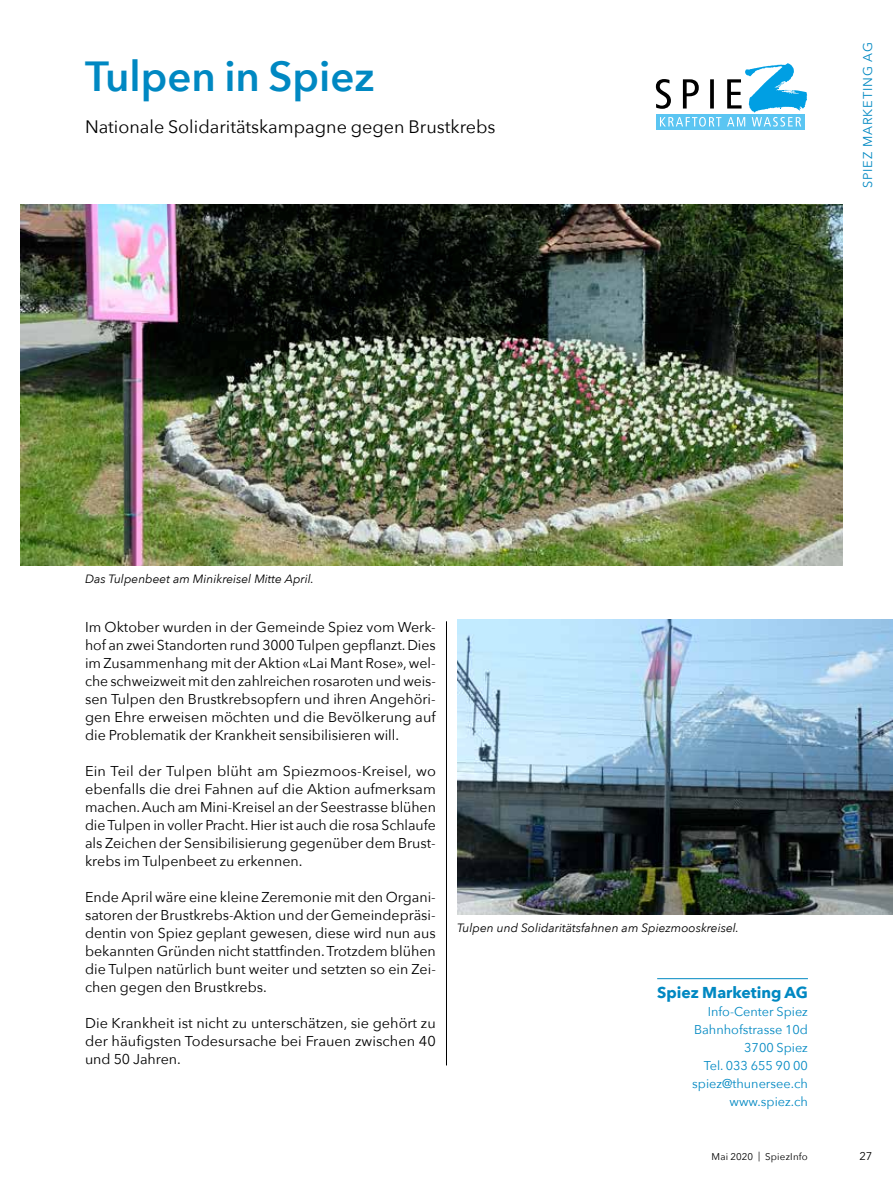
<style>
.page{position:relative;width:893px;height:1191px;background:#fff}
.page>*{position:absolute;margin:0;border:0;box-sizing:border-box;transform-origin:0 0}
.t1{font:600 42px "Avenir Next";color:#0088c2}
.t2{font:18px "Avenir Next";color:#000}
.t3{font:700 15.75px "Avenir Next";color:#0088c2}
.t4{font:14.25px/18px "Avenir Next";color:#000;text-align:justify}
.t5{font:12.75px/18px "Avenir Next";color:#0088c2;text-align:right}
.t6{font:12.75px "Avenir Next";letter-spacing:.07em;color:#0088c2}
.t7{font:italic 12px "Avenir Next";color:#000}
.t8{font:11.25px "Avenir Next";color:#000}
.t9{font:9.75px "Avenir Next";letter-spacing:.02em;color:#000}
</style>
<div class="page">
<hr style="left:446px;top:621px;width:1px;height:444px;background:#000">
<img style="left:21px;top:205px;width:821px;height:360px">
<div style="left:656px;top:114px;width:148px;height:15px;background:#5bc5f2"></div>
<svg style="left:656px;top:63px;width:151px;height:64px"></svg>
<hr style="left:657px;top:978px;width:151px;height:1px;background:#0088c2">
<img style="left:457px;top:619px;width:436px;height:295px">
<h1 class="t1" style="left:85px;top:40px;width:291px">Tulpen in Spiez</h1>
<p class="t2" style="left:85px;top:111px;width:412px">Nationale Solidaritätskampagne gegen Brustkrebs</p>
<p class="t6" style="left:857px;top:188px;width:147px;rotate:-90deg">SPIEZ MARKETING AG</p>
<p class="t7" style="left:85px;top:569px;width:230px">Das Tulpenbeet am Minikreisel Mitte April.</p>
<p class="t4" style="left:85px;top:617px;width:352px">Im Oktober wurden in der Gemeinde Spiez vom Werk&shy;hof an zwei Standorten rund 3000 Tulpen gepflanzt. Dies im Zusammenhang mit der Aktion «Lai Mant Rose», wel&shy;che schweizweit mit den zahlreichen rosaroten und weis&shy;sen Tulpen den Brustkrebsopfern und ihren Angehöri&shy;gen Ehre erweisen möchten und die Bevölkerung auf die Problematik der Krankheit sensibilisieren will.</p>
<p class="t4" style="left:85px;top:761px;width:352px">Ein Teil der Tulpen blüht am Spiezmoos-Kreisel, wo ebenfalls die drei Fahnen auf die Aktion aufmerksam machen. Auch am Mini-Kreisel an der Seestrasse blühen die Tulpen in voller Pracht. Hier ist auch die rosa Schlaufe als Zeichen der Sensibilisierung gegenüber dem Brust&shy;krebs im Tulpenbeet zu erkennen.</p>
<p class="t4" style="left:85px;top:887px;width:352px">Ende April wäre eine kleine Zeremonie mit den Organi&shy;satoren der Brustkrebs-Aktion und der Gemeindepräsi&shy;dentin von Spiez geplant gewesen, diese wird nun aus bekannten Gründen nicht stattfinden. Trotzdem blühen die Tulpen natürlich bunt weiter und setzten so ein Zei&shy;chen gegen den Brustkrebs.</p>
<p class="t4" style="left:85px;top:1013px;width:352px">Die Krankheit ist nicht zu unterschätzen, sie gehört zu der häufigsten Todesursache bei Frauen zwischen 40 und 50 Jahren.</p>
<p class="t7" style="left:457px;top:917px;width:283px">Tulpen und Solidaritätsfahnen am Spiezmooskreisel.</p>
<p class="t3" style="left:657px;top:979px;width:152px">Spiez Marketing AG</p>
<p class="t5" style="left:692px;top:1002px;width:117px">Info-Center Spiez<br>Bahnhofstrasse 10d<br>3700 Spiez<br>Tel. 033 655 90 00 spiez@thunersee.ch www.spiez.ch</p>
<p class="t9" style="left:712px;top:1148px;width:98px">Mai 2020 | SpiezInfo</p>
<p class="t8" style="left:859px;top:1147px;width:14px">27</p>
</div>
